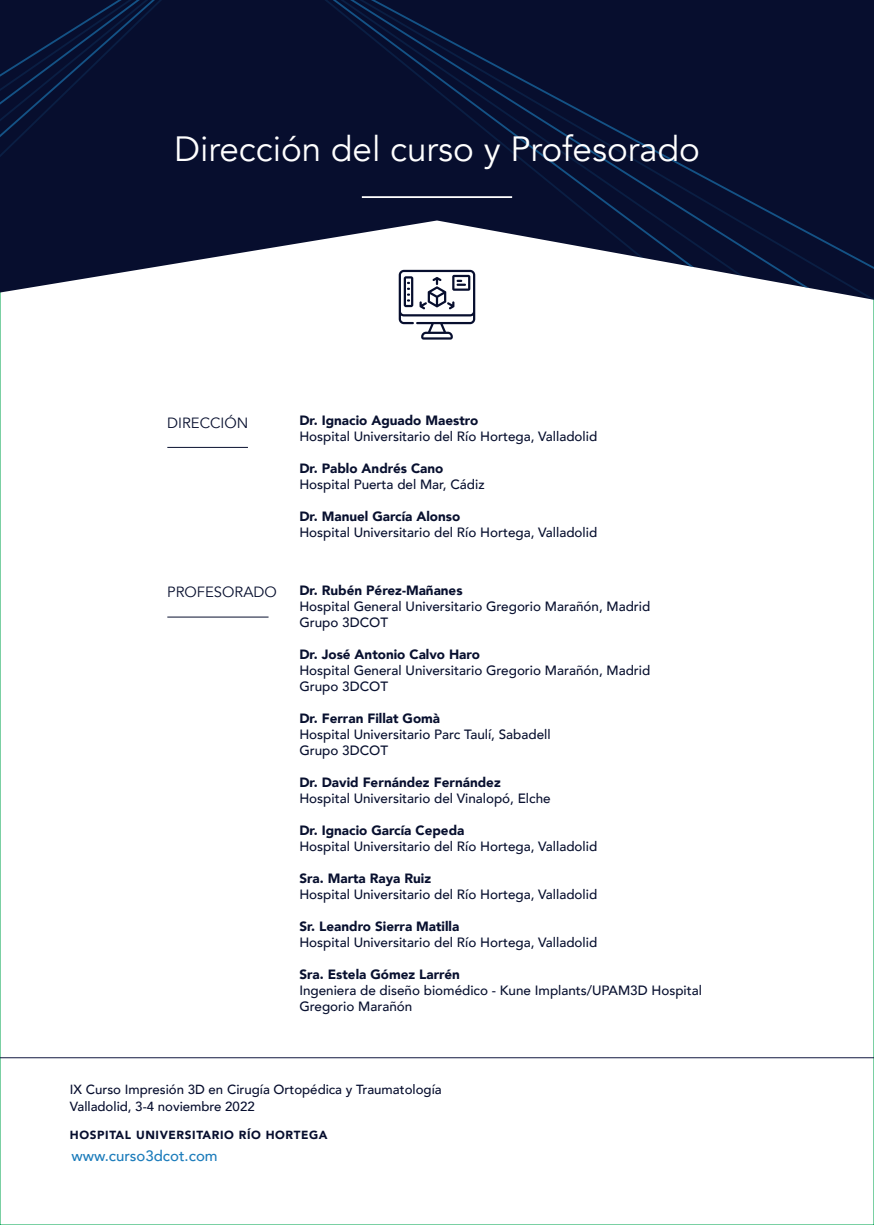
<style>
.page{position:relative;width:874px;height:1225px;background:#fff}
.page>*{position:absolute;margin:0;border:0;box-sizing:border-box;transform-origin:0 0}
.t1{font:35px "Avenir";color:#fff}
.t2{font:500 15px "Avenir";color:#1c7cbb}
.t3{font:14.8px "Avenir";color:#08102f}
.t4{font:500 13.4px/16px "Avenir";color:#08102f}
.t5{font:900 13.4px "Avenir";color:#08102f}
.t6{font:500 13.2px/17.6px "Avenir";color:#070e2e}
.t7{font:900 11.8px "Avenir";letter-spacing:.055em;color:#070e2e}
</style>
<div class="page">
<svg style="left:0;top:0;width:873px;height:300px;background:#272e4a"></svg>
<hr style="left:361px;top:196px;width:151px;height:2px;background:#fff">
<hr style="left:167px;top:447px;width:81px;height:1px;background:#08102f">
<hr style="left:167px;top:617px;width:101px;height:1px;background:#08102f">
<svg style="left:398px;top:270px;width:77px;height:69px"></svg>
<hr style="left:0;top:1057px;width:873px;height:1px;background:#121941">
<h1 class="t1" style="left:174px;top:128px;width:527px">Dirección del curso y Profesorado</h1>
<p class="t3" style="left:167px;top:413px;width:82px">DIRECCIÓN</p>
<p class="t3" style="left:167px;top:583px;width:111px">PROFESORADO</p>
<p class="t5" style="left:299px;top:409px;width:180px">Dr. Ignacio Aguado Maestro</p>
<p class="t4" style="left:299px;top:428px;width:299px">Hospital Universitario del Río Hortega, Valladolid</p>
<p class="t5" style="left:299px;top:457px;width:145px">Dr. Pablo Andrés Cano</p>
<p class="t4" style="left:299px;top:476px;width:187px">Hospital Puerta del Mar, Cádiz</p>
<p class="t5" style="left:299px;top:505px;width:162px">Dr. Manuel García Alonso</p>
<p class="t4" style="left:299px;top:524px;width:299px">Hospital Universitario del Río Hortega, Valladolid</p>
<p class="t5" style="left:299px;top:578px;width:165px">Dr. Rubén Pérez-Mañanes</p>
<p class="t4" style="left:299px;top:597px;width:352px">Hospital General Universitario Gregorio Marañón, Madrid<br>Grupo 3DCOT</p>
<p class="t5" style="left:299px;top:642px;width:182px">Dr. José Antonio Calvo Haro</p>
<p class="t4" style="left:299px;top:661px;width:352px">Hospital General Universitario Gregorio Marañón, Madrid<br>Grupo 3DCOT</p>
<p class="t5" style="left:299px;top:706px;width:142px">Dr. Ferran Fillat Gomà</p>
<p class="t4" style="left:299px;top:725px;width:253px">Hospital Universitario Parc Taulí, Sabadell<br>Grupo 3DCOT</p>
<p class="t5" style="left:299px;top:770px;width:203px">Dr. David Fernández Fernández</p>
<p class="t4" style="left:299px;top:789px;width:253px">Hospital Universitario del Vinalopó, Elche</p>
<p class="t5" style="left:299px;top:818px;width:166px">Dr. Ignacio García Cepeda</p>
<p class="t4" style="left:299px;top:837px;width:299px">Hospital Universitario del Río Hortega, Valladolid</p>
<p class="t5" style="left:299px;top:866px;width:133px">Sra. Marta Raya Ruiz</p>
<p class="t4" style="left:299px;top:885px;width:299px">Hospital Universitario del Río Hortega, Valladolid</p>
<p class="t5" style="left:299px;top:914px;width:161px">Sr. Leandro Sierra Matilla</p>
<p class="t4" style="left:299px;top:933px;width:299px">Hospital Universitario del Río Hortega, Valladolid</p>
<p class="t5" style="left:299px;top:962px;width:162px">Sra. Estela Gómez Larrén</p>
<p class="t4" style="left:299px;top:981px;width:404px">Ingeniera de diseño biomédico - Kune Implants/UPAM3D Hospital<br>Gregorio Marañón</p>
<p class="t6" style="left:70px;top:1079px;width:373px">IX Curso Impresión 3D en Cirugía Ortopédica y Traumatología<br>Valladolid, 3-4 noviembre 2022</p>
<p class="t2" style="left:71px;top:1143px;width:148px">www.curso3dcot.com</p>
<p class="t7" style="left:70px;top:1124px;width:259px">HOSPITAL UNIVERSITARIO RÍO HORTEGA</p>
</div>
